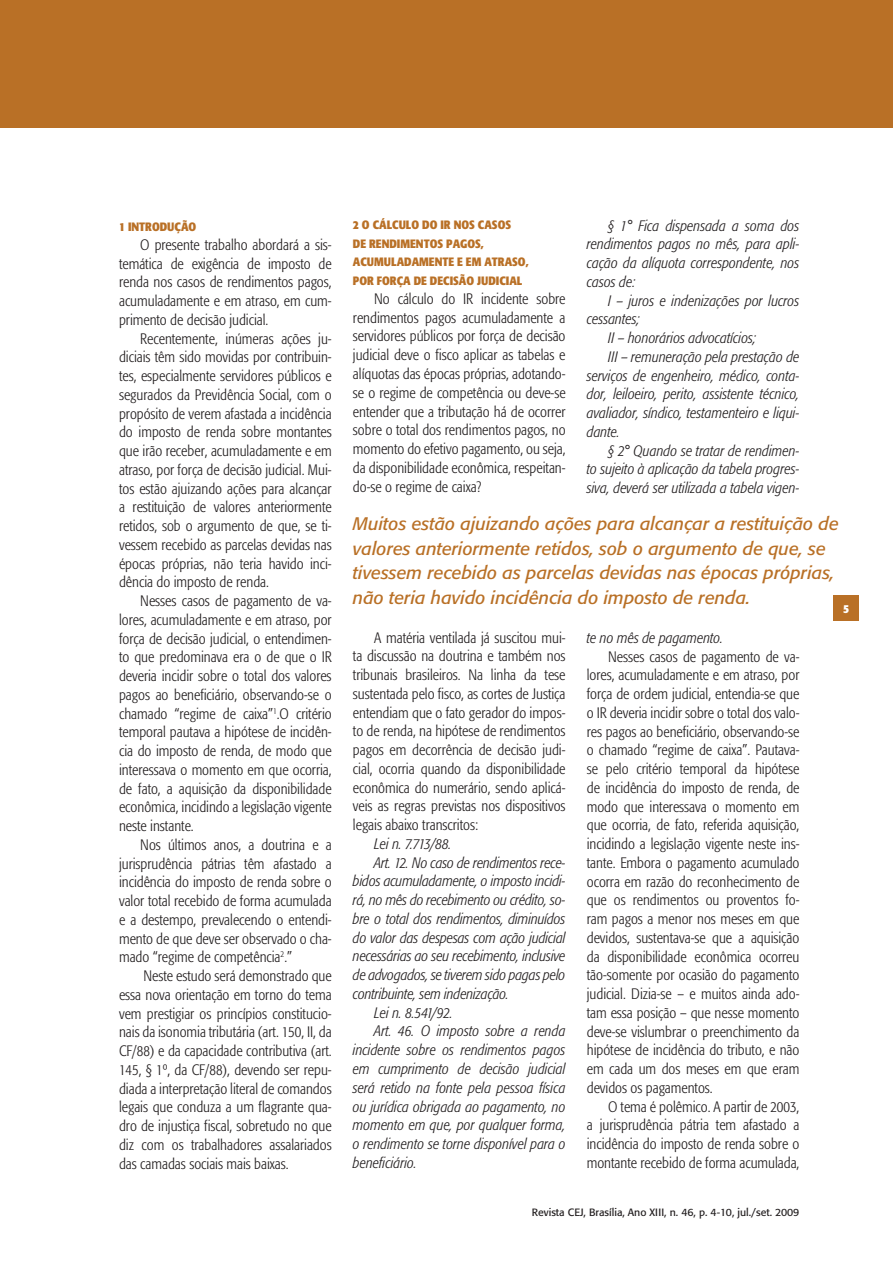
<style>
.page{position:relative;width:893px;height:1263px;background:#fff}
.page>*{position:absolute;margin:0;border:0;box-sizing:border-box;transform-origin:0 0}
.Olho{font:italic 18px/24.8px "Formata";color:#b97026}
.t1{font:300 condensed 15px/18.8px "Formata";color:#231f20;text-align:justify}
.t2{font:italic 300 condensed 15px/18.8px "Formata";color:#231f20;text-align:justify}
.Titulo_Interno{font:700 condensed 12px/18.8px "Formata";color:#b97026}
.Numeração{font:700 condensed 12px "Formata";color:#fff}
.Rodapé{font:10.5px "Formata";color:#231f20}
</style>
<div class="page">
<div style="left:833px;top:595px;width:26px;height:26px;background:#b97026"></div>
<div style="left:0;top:0;width:893px;height:128px;background:#b97026"></div>
<p class="Titulo_Interno" style="left:119px;top:217px;width:79px">1 INTRODUÇÃO</p>
<p class="t1" style="left:119px;top:235px;width:214px;text-indent:21px">O presente trabalho abordará a sis&shy;temática de exigência de imposto de renda nos casos de rendimentos pagos, acumuladamente e em atraso, em cum&shy;primento de decisão judicial.</p>
<p class="t1" style="left:119px;top:329px;width:214px;text-indent:21px">Recentemente, inúmeras ações ju&shy;diciais têm sido movidas por contribuin&shy;tes, especialmente servidores públicos e segurados da Previdência Social, com o propósito de verem afastada a incidência do imposto de renda sobre montantes que irão receber, acumuladamente e em atraso, por força de decisão judicial. Mui&shy;tos estão ajuizando ações para alcançar a restituição de valores anteriormente retidos, sob o argumento de que, se ti&shy;vessem recebido as parcelas devidas nas épocas próprias, não teria havido inci&shy;dência do imposto de renda.</p>
<p class="t1" style="left:119px;top:592px;width:214px;text-indent:21px">Nesses casos de pagamento de va&shy;lores, acumuladamente e em atraso, por força de decisão judicial, o entendimen&shy;to que predominava era o de que o IR deveria incidir sobre o total dos valores pagos ao beneficiário, observando-se o chamado “regime de caixa”<sup>1</sup>.O critério temporal pautava a hipótese de incidên&shy;cia do imposto de renda, de modo que interessava o momento em que ocorria, de fato, a aquisição da disponibilidade econômica, incidindo a legislação vigente neste instante.</p>
<p class="t1" style="left:119px;top:835px;width:214px;text-indent:21px">Nos últimos anos, a doutrina e a jurisprudência pátrias têm afastado a incidência do imposto de renda sobre o valor total recebido de forma acumulada e a destempo, prevalecendo o entendi&shy;mento de que deve ser observado o cha&shy;mado “regime de competência<sup>2</sup>.”</p>
<p class="t1" style="left:119px;top:967px;width:214px;text-indent:24px">Neste estudo será demonstrado que essa nova orientação em torno do tema vem prestigiar os princípios constitucio&shy;nais da isonomia tributária (art. 150, II, da CF/88) e da capacidade contributiva (art.<br>145, § 1º, da CF/88), devendo ser repu&shy;diada a interpretação literal de comandos legais que conduza a um flagrante qua&shy;dro de injustiça fiscal, sobretudo no que diz com os trabalhadores assalariados das camadas sociais mais baixas.</p>
<p class="Titulo_Interno" style="left:353px;top:215px;width:177px">2 O CÁLCULO DO IR NOS CASOS<br>DE RENDIMENTOS PAGOS,<br>ACUMULADAMENTE E EM ATRASO,<br>POR FORÇA DE DECISÃO JUDICIAL</p>
<p class="t1" style="left:353px;top:290px;width:214px;text-indent:21px">No cálculo do IR incidente sobre rendimentos pagos acumuladamente a servidores públicos por força de decisão judicial deve o fisco aplicar as tabelas e alíquotas das épocas próprias, adotando&shy;se o regime de competência ou deve-se entender que a tributação há de ocorrer sobre o total dos rendimentos pagos, no momento do efetivo pagamento, ou seja, da disponibilidade econômica, respeitan&shy;do-se o regime de caixa?</p>
<p class="t2" style="left:587px;top:216px;width:214px;text-indent:21px">§ 1° Fica dispensada a soma dos rendimentos pagos no mês, para apli&shy;cação da alíquota correspondente, nos casos de:</p>
<p class="t2" style="left:587px;top:291px;width:214px;text-indent:21px">I – juros e indenizações por lucros cessantes;</p>
<p class="t2" style="left:608px;top:329px;width:150px">II – honorários advocatícios;</p>
<p class="t2" style="left:587px;top:348px;width:214px;text-indent:21px">III – remuneração pela prestação de serviços de engenheiro, médico, conta&shy;dor, leiloeiro, perito, assistente técnico, avaliador, síndico, testamenteiro e liqui&shy;dante.</p>
<p class="t2" style="left:587px;top:441px;width:214px;text-indent:21px">§ 2° Quando se tratar de rendimen&shy;to sujeito à aplicação da tabela progres&shy;siva, deverá ser utilizada a tabela vigen-</p>
<p class="Olho" style="left:353px;top:511px;width:487px">Muitos estão ajuizando ações para alcançar a restituição de valores anteriormente retidos, sob o argumento de que, se tivessem recebido as parcelas devidas nas épocas próprias, não teria havido incidência do imposto de renda.</p>
<p class="t1" style="left:353px;top:628px;width:214px;text-indent:21px">A matéria ventilada já suscitou mui&shy;ta discussão na doutrina e também nos tribunais brasileiros. Na linha da tese sustentada pelo fisco, as cortes de Justiça entendiam que o fato gerador do impos&shy;to de renda, na hipótese de rendimentos pagos em decorrência de decisão judi&shy;cial, ocorria quando da disponibilidade econômica do numerário, sendo aplicá&shy;veis as regras previstas nos dispositivos legais abaixo transcritos:</p>
<p class="t2" style="left:374px;top:834px;width:79px">Lei n. 7.713/88.</p>
<p class="t2" style="left:353px;top:853px;width:214px;text-indent:21px">Art. 12. No caso de rendimentos rece&shy;bidos acumuladamente, o imposto incidi&shy;rá, no mês do recebimento ou crédito, so&shy;bre o total dos rendimentos, diminuídos do valor das despesas com ação judicial necessárias ao seu recebimento, inclusive de advogados, se tiverem sido pagas pelo contribuinte, sem indenização.</p>
<p class="t2" style="left:374px;top:1003px;width:80px">Lei n. 8.541/92.</p>
<p class="t2" style="left:353px;top:1022px;width:214px;text-indent:21px">Art. 46. O imposto sobre a renda incidente sobre os rendimentos pagos em cumprimento de decisão judicial será retido na fonte pela pessoa física ou jurídica obrigada ao pagamento, no momento em que, por qualquer forma, o rendimento se torne disponível para o beneficiário.</p>
<p class="Numeração" style="left:843px;top:601px;width:7px">5</p>
<p class="t2" style="left:587px;top:628px;width:138px">te no mês de pagamento.</p>
<p class="t1" style="left:587px;top:647px;width:214px;text-indent:21px">Nesses casos de pagamento de va&shy;lores, acumuladamente e em atraso, por força de ordem judicial, entendia-se que o IR deveria incidir sobre o total dos valo&shy;res pagos ao beneficiário, observando-se o chamado “regime de caixa”. Pautava&shy;se pelo critério temporal da hipótese de incidência do imposto de renda, de modo que interessava o momento em que ocorria, de fato, referida aquisição, incidindo a legislação vigente neste ins&shy;tante. Embora o pagamento acumulado ocorra em razão do reconhecimento de que os rendimentos ou proventos fo&shy;ram pagos a menor nos meses em que devidos, sustentava-se que a aquisição da disponibilidade econômica ocorreu tão-somente por ocasião do pagamento judicial. Dizia-se – e muitos ainda ado&shy;tam essa posição – que nesse momento deve-se vislumbrar o preenchimento da hipótese de incidência do tributo, e não em cada um dos meses em que eram devidos os pagamentos.</p>
<p class="t1" style="left:587px;top:1097px;width:214px;text-indent:21px">O tema é polêmico. A partir de 2003, a jurisprudência pátria tem afastado a incidência do imposto de renda sobre o montante recebido de forma acumulada,</p>
<p class="Rodapé" style="left:532px;top:1206px;width:269px">Revista CEJ, Brasília, Ano XIII, n. 46, p. 4-10, jul./set. 2009</p>
</div>
